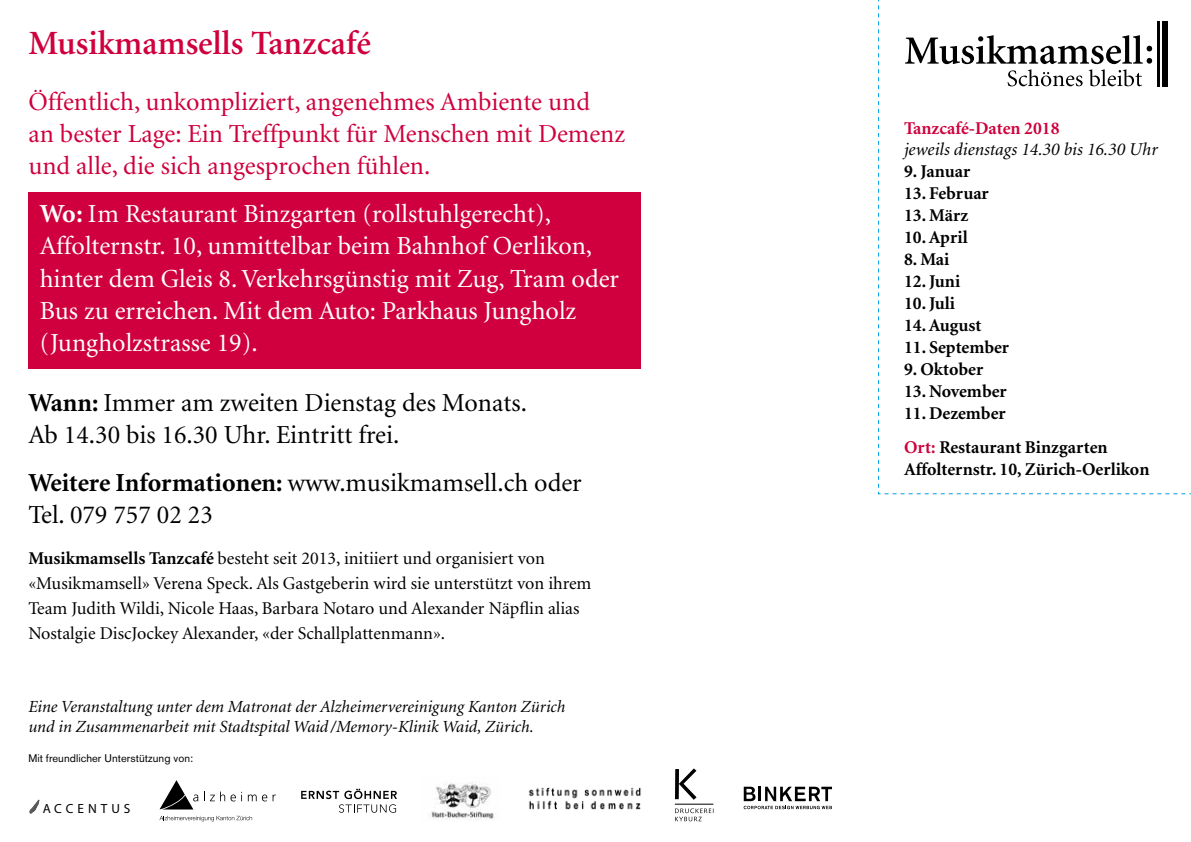
<style>
.page{position:relative;width:1191px;height:842px;background:#fff}
.page>*{position:absolute;margin:0;border:0;box-sizing:border-box;transform-origin:0 0}
.t1{font:600 34px "Minion";color:#cf003d}
.t2{font:26px/32px "Minion";color:#fff}
.t3{font:26px/32px "Minion";color:#000}
.t4{font:26px/32px "Minion";color:#cf003d}
.t5{font:18px/25px "Minion";color:#000}
.t6{font:700 18px/34.4px "Minion";color:#000}
.t7{font:italic 18px "Minion";color:#000}
.t8{font:700 18px "Minion";color:#cf003d}
.t9{font:italic 17px/20px "Minion";color:#000}
.t10{font:300 13.2px "Folio";letter-spacing:.3em;color:#000}
.t11{font:11px "Akzidenz Grotesk BE";letter-spacing:.005em;color:#000}
.s1{font-weight:700}
.s2{color:#cf003d}
</style>
<div class="page">
<div style="left:28px;top:192px;width:613px;height:177px;background:#cf003d"></div>
<img style="left:429px;top:782px;width:66px;height:38px">
<svg style="left:29px;top:799px;width:11px;height:15px"></svg>
<svg style="left:878px;top:0;width:313px;height:494px"></svg>
<div style="left:1162px;top:21px;width:5px;height:66px;background:#000"></div>
<hr style="left:1157px;top:21px;width:2px;height:66px;background:#000">
<svg style="left:160px;top:780px;width:38px;height:29px"></svg>
<svg style="left:204px;top:791px;width:38px;height:10px"></svg>
<svg style="left:248px;top:794px;width:28px;height:7px"></svg>
<svg style="left:159px;top:816px;width:93px;height:5px"></svg>
<svg style="left:675px;top:768px;width:21px;height:32px"></svg>
<svg style="left:675px;top:808px;width:39px;height:13px"></svg>
<hr style="left:675px;top:804px;width:38px;height:1px;background:#000">
<svg style="left:301px;top:789px;width:96px;height:24px"></svg>
<img style="left:528px;top:787px;width:113px;height:23px">
<svg style="left:743px;top:787px;width:89px;height:22px"></svg>
<h1 class="t1" style="left:28px;top:26px;width:344px">Musikmamsells Tanzcafé</h1>
<h2 class="t4" style="left:28px;top:87px;width:598px">Öffentlich, unkompliziert, angenehmes Ambiente und<br>an bester Lage: Ein Treffpunkt für Menschen mit Demenz und alle, die sich angesprochen fühlen.</h2>
<h2 class="t2" style="left:40px;top:199px;width:581px"><span class="s1">Wo:</span> Im Restaurant Binzgarten (rollstuhlgerecht), Affolternstr. 10, unmittelbar beim Bahnhof Oerlikon, hinter dem Gleis 8. Verkehrsgünstig mit Zug, Tram oder Bus zu erreichen. Mit dem Auto: Parkhaus Jungholz (Jungholzstrasse 19).</h2>
<h2 class="t3" style="left:28px;top:388px;width:500px"><span class="s1">Wann:</span> Immer am zweiten Dienstag des Monats.<br>Ab 14.30 bis 16.30 Uhr. Eintritt frei.</h2>
<h2 class="t3" style="left:28px;top:468px;width:555px"><span class="s1">Weitere Informationen:</span> www.musikmamsell.ch oder<br>Tel. 079 757 02 23</h2>
<p class="t5" style="left:28px;top:546px;width:564px"><span class="s1">Musikmamsells Tanzcafé</span> besteht seit 2013, initiiert und organisiert von «Musikmamsell» Verena Speck. Als Gastgeberin wird sie unterstützt von ihrem Team Judith Wildi, Nicole Haas, Barbara Notaro und Alexander Näpflin alias Nostalgie DiscJockey Alexander, «der Schallplattenmann».</p>
<p class="t9" style="left:28px;top:697px;width:538px">Eine Veranstaltung unter dem Matronat der Alzheimervereinigung Kanton Zürich und in Zusammenarbeit mit Stadtspital Waid /Memory-Klinik Waid, Zürich.</p>
<p class="t11" style="left:28px;top:752px;width:166px">Mit freundlicher Unterstützung von:</p>
<p class="t10" style="left:43px;top:800px;width:89px">ACCENTUS</p>
<p class="t8" style="left:904px;top:119px;width:157px">Tanzcafé-Daten 2018</p>
<p class="t7" style="left:904px;top:140px;width:255px">jeweils dienstags 14.30 bis 16.30 Uhr</p>
<p class="t6" style="left:904px;top:154px;width:68px">9. Januar</p>
<p class="t6" style="left:904px;top:176px;width:86px">13. Februar</p>
<p class="t6" style="left:904px;top:198px;width:66px">13. März</p>
<p class="t6" style="left:904px;top:220px;width:65px">10. April</p>
<p class="t6" style="left:904px;top:242px;width:47px">8. Mai</p>
<p class="t6" style="left:904px;top:264px;width:58px">12. Juni</p>
<p class="t6" style="left:904px;top:286px;width:53px">10. Juli</p>
<p class="t6" style="left:904px;top:308px;width:79px">14. August</p>
<p class="t6" style="left:904px;top:330px;width:107px">11. September</p>
<p class="t6" style="left:904px;top:352px;width:81px">9. Oktober</p>
<p class="t6" style="left:904px;top:374px;width:104px">13. November</p>
<p class="t6" style="left:904px;top:396px;width:205px">11. Dezember<br><span class="s2">Ort:</span> Restaurant Binzgarten</p>
<p class="t6" style="left:904px;top:453px;width:247px">Affolternstr. 10, Zürich-Oerlikon</p>
</div>
